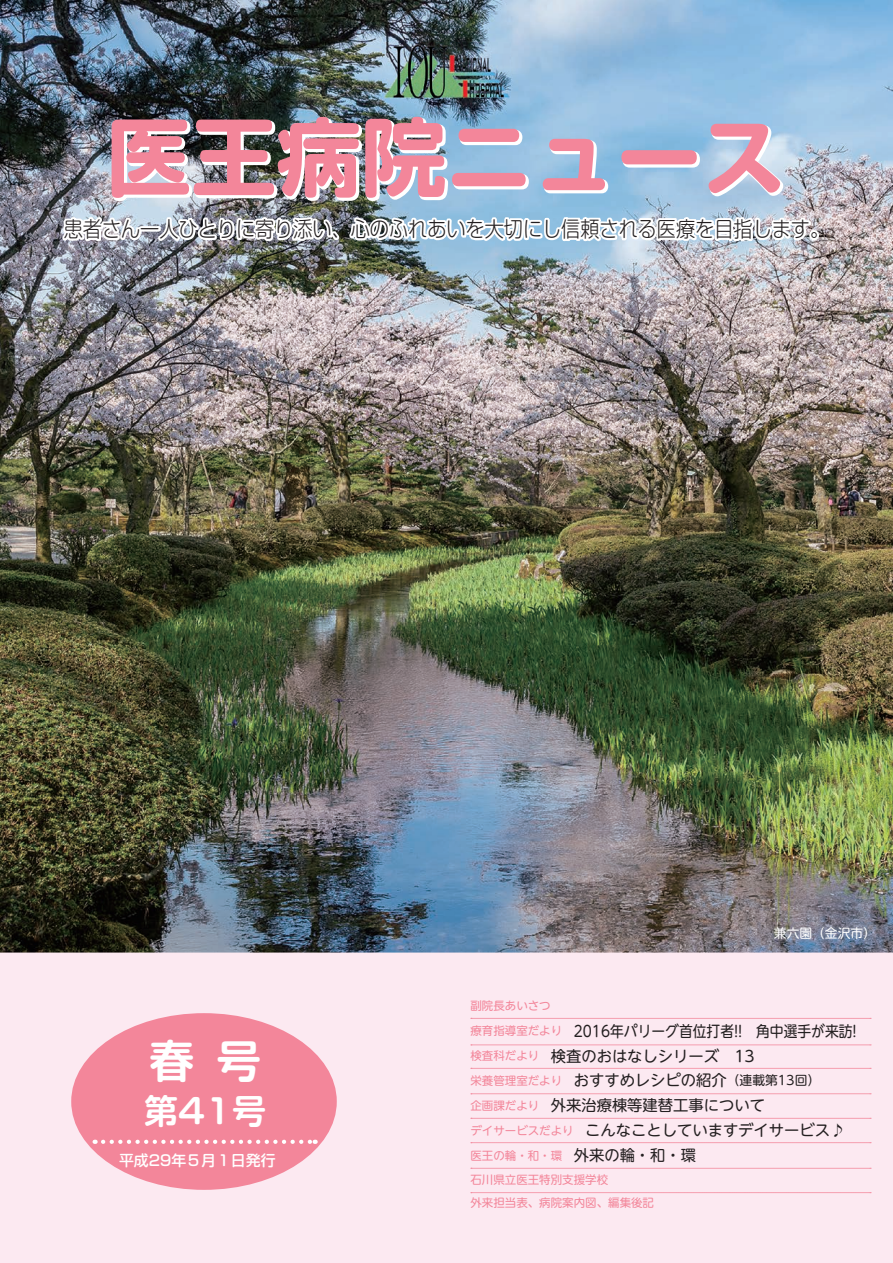
<style>
.page{position:relative;width:893px;height:1263px;background:#fff}
.page>*{position:absolute;margin:0;border:0;box-sizing:border-box;transform-origin:0 0}
.t1{font:700 85.05px "Soft Go Std";color:#fff}
.t2{font:700 44.7px "Soft Go Std De";color:#fff}
.t3{font:700 34.05px "Soft Go Std De";color:#fff}
.t4{font:300 21.3px "Soft Go Std";color:#231f20;scale:.9 1}
.t5{font:15.3px/24.9px "UD Shin M Go Pro";color:#231f20;scale:.9 1}
.t6{font:500 14.85px "Soft Go Std";color:#fff}
.t7{font:12.75px "UD Shin M Go Pro";color:#fff}
.t8{font:11.55px/24.9px "UD Shin M Go Pro";color:#f3869a}
.s1{font-size:11.55px;color:#f3869a}
.s2{font-size:12.75px}
.s3{font-size:15.3px;color:#231f20}
</style>
<div class="page">
<div style="left:0;top:935px;width:893px;height:328px;background:#fce9f1"></div>
<svg style="left:471px;top:1045px;width:400px;height:1px"></svg>
<svg style="left:471px;top:1068px;width:400px;height:1px"></svg>
<svg style="left:471px;top:1093px;width:400px;height:1px"></svg>
<svg style="left:471px;top:1118px;width:400px;height:1px"></svg>
<svg style="left:471px;top:1142px;width:400px;height:1px"></svg>
<svg style="left:471px;top:1168px;width:400px;height:1px"></svg>
<svg style="left:471px;top:1192px;width:400px;height:1px"></svg>
<svg style="left:471px;top:1018px;width:400px;height:1px"></svg>
<img style="left:0;top:0;width:893px;height:952px">
<div style="left:71px;top:1013px;width:266px;height:177px;background:#f3869a;border-radius:50%"></div>
<img style="left:59px;top:0;width:762px;height:318px">
<svg style="left:103px;top:1140px;width:213px;height:4px"></svg>
<h1 class="t1" style="left:108px;top:99px;width:682px">医王病院ニュース</h1>
<h3 class="t4" style="left:64px;top:214px;width:852px">患者さん一人ひとりに寄り添い、心のふれあいを大切にし信頼される医療を目指します。</h3>
<h2 class="t2" style="left:149px;top:1029px;width:113px">春 号</h2>
<h3 class="t3" style="left:144px;top:1087px;width:124px">第41号</h3>
<p class="t6" style="left:119px;top:1149px;width:158px">平成29年５月１日発行</p>
<p class="t7" style="left:774px;top:923px;width:104px">兼六園（金沢市）</p>
<p class="t8" style="left:470px;top:993px;width:82px">副院長あいさつ</p>
<p class="t5" style="left:470px;top:1017px;width:431px"><span class="s1">療育指導室だより</span> 2016年パリーグ首位打者!!　角中選手が来訪!<span class="s1">検査科だより</span> 検査のおはなしシリーズ　13<br><span class="s1">栄養管理室だより</span> おすすめレシピの紹介<span class="s2">（連載第13回）<br></span><span class="s1">企画課だより</span> 外来治療棟等建替工事について<br><span class="s1">デイサービスだより</span> こんなことしていますデイサービス♪</p>
<p class="t8" style="left:470px;top:1142px;width:227px">医王の輪・和・環　<span class="s3">外来の輪・和・環</span>石川県立医王特別支援学校</p>
<p class="t8" style="left:470px;top:1190px;width:185px">外来担当表、病院案内図、編集後記</p>
</div>
